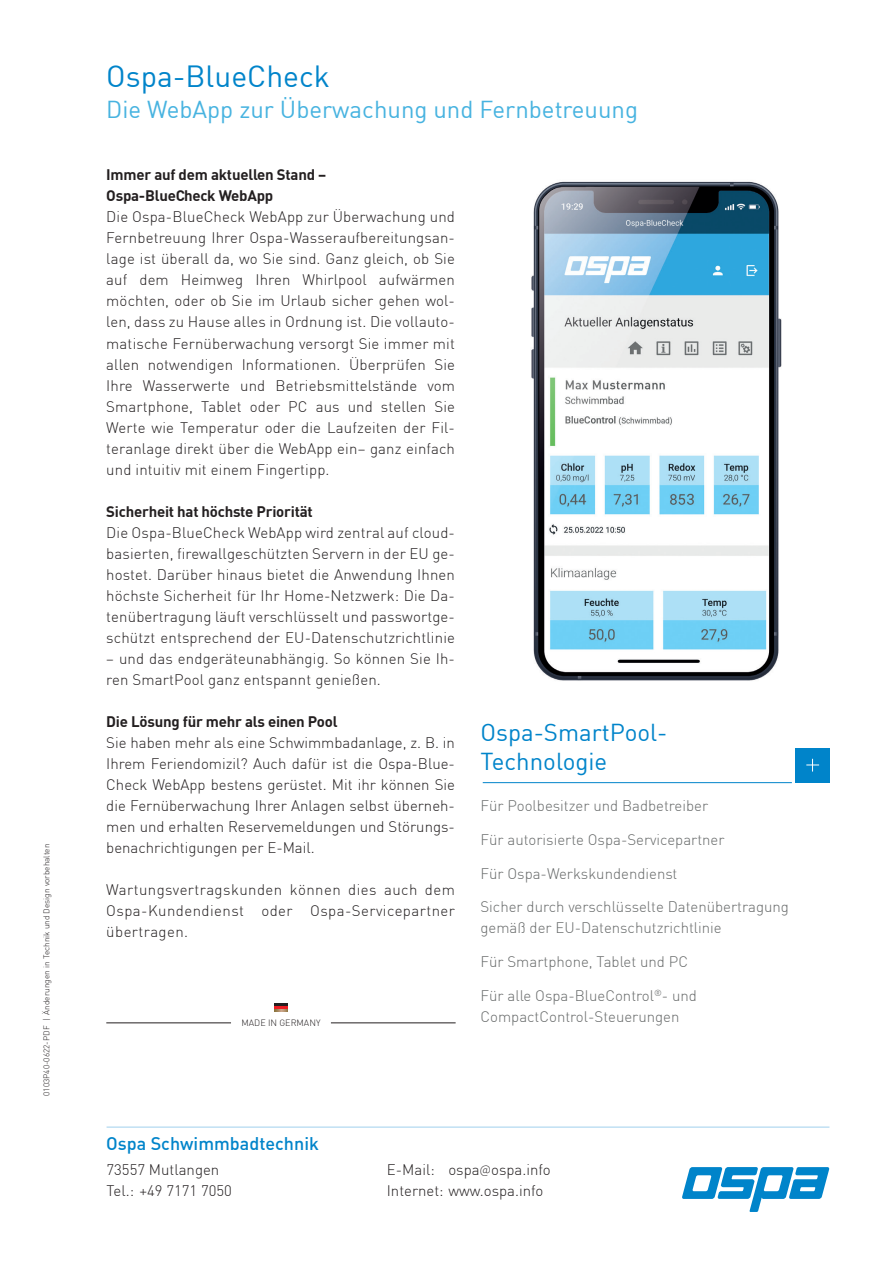
<style>
.page{position:relative;width:893px;height:1263px;background:#fff}
.page>*{position:absolute;margin:0;border:0;box-sizing:border-box;transform-origin:0 0}
.t1{font:30px "DIN";color:#0084ca}
.t2{font:24px "DIN";color:#47b3e0}
.t3{font:24px/28.8px "DIN";color:#0084ca}
.t4{font:500 18px "DIN";color:#0084ca}
.t5{font:300 15px/21px "DIN";letter-spacing:.01em;color:#231f20;text-align:justify}
.t6{font:300 15px/21px "DIN";color:#666969}
.t7{font:700 15px/21px "DIN";letter-spacing:-.015em;color:#231f20}
.t8{font:300 9px "DIN";color:#231f20}
.t9{font:300 8.25px "DIN";color:#231f20}
.s1{font-family:"Source Sans Pro";font-size:13.5px}
</style>
<div class="page">
<hr style="left:107px;top:1126px;width:722px;height:2px;background:#c0e0f3">
<svg style="left:682px;top:1167px;width:147px;height:45px"></svg>
<img style="left:531px;top:181px;width:251px;height:500px">
<hr style="left:331px;top:1022px;width:125px;height:1px;background:#231f20">
<hr style="left:106px;top:1022px;width:125px;height:1px;background:#231f20">
<hr style="left:274px;top:1003px;width:14px;height:3px;background:#231f20">
<hr style="left:274px;top:1006px;width:14px;height:3px;background:#ee1d23">
<svg style="left:274px;top:1009px;width:14px;height:3px"></svg>
<hr style="left:483px;top:782px;width:309px;height:1px;background:#0084ca">
<div style="left:796px;top:748px;width:34px;height:34px;background:#0084ca"></div>
<svg style="left:806px;top:759px;width:13px;height:12px"></svg>
<p class="t9" style="left:41px;top:1096px;width:254px;rotate:-90deg">0103P40-0622-PDF | Änderungen in Technik und Design vorbehalten</p>
<h1 class="t1" style="left:106px;top:58px;width:225px">Ospa-BlueCheck</h1>
<h2 class="t2" style="left:106px;top:94px;width:533px">Die WebApp zur Überwachung und Fernbetreuung</h2>
<p class="t7" style="left:106px;top:164px;width:222px">Immer auf dem aktuellen Stand –<br>Ospa-BlueCheck WebApp</p>
<p class="t5" style="left:106px;top:206px;width:350px">Die Ospa-BlueCheck WebApp zur Überwachung und Fernbetreuung Ihrer Ospa-Wasseraufbereitungsan&shy;lage ist überall da, wo Sie sind. Ganz gleich, ob Sie auf dem Heimweg Ihren Whirlpool aufwärmen möchten, oder ob Sie im Urlaub sicher gehen wol&shy;len, dass zu Hause alles in Ordnung ist. Die vollauto&shy;matische Fernüberwachung versorgt Sie immer mit allen notwendigen Informationen. Überprüfen Sie Ihre Wasserwerte und Betriebsmittelstände vom Smartphone, Tablet oder PC aus und stellen Sie Werte wie Temperatur oder die Laufzeiten der Fil&shy;teranlage direkt über die WebApp ein– ganz einfach und intuitiv mit einem Fingertipp.</p>
<p class="t7" style="left:106px;top:500px;width:208px">Sicherheit hat höchste Priorität</p>
<p class="t5" style="left:106px;top:521px;width:350px">Die Ospa-BlueCheck WebApp wird zentral auf cloud&shy;basierten, firewallgeschützten Servern in der EU ge&shy;hostet. Darüber hinaus bietet die Anwendung Ihnen höchste Sicherheit für Ihr Home-Netzwerk: Die Da&shy;tenübertragung läuft verschlüsselt und passwortge&shy;schützt entsprechend der EU-Datenschutzrichtlinie</p>
<p class="t5" style="left:106px;top:647px;width:350px">– und das endgeräteunabhängig. So können Sie Ih&shy;ren SmartPool ganz entspannt genießen.</p>
<p class="t7" style="left:106px;top:710px;width:233px">Die Lösung für mehr als einen Pool</p>
<p class="t5" style="left:106px;top:731px;width:350px">Sie haben mehr als eine Schwimmbadanlage, z. B. in Ihrem Feriendomizil? Auch dafür ist die Ospa-Blue-Check WebApp bestens gerüstet. Mit ihr können Sie die Fernüberwachung Ihrer Anlagen selbst überneh&shy;men und erhalten Reservemeldungen und Störungs&shy;benachrichtigungen per E-Mail.</p>
<p class="t5" style="left:106px;top:878px;width:350px">Wartungsvertragskunden können dies auch dem Ospa-Kundendienst oder Ospa-Servicepartner übertragen.</p>
<p class="t8" style="left:241px;top:1017px;width:81px">MADE IN GERMANY</p>
<h2 class="t3" style="left:480px;top:718px;width:189px">Ospa-SmartPool-<br>Technologie</h2>
<p class="t6" style="left:480px;top:795px;width:229px">Für Poolbesitzer und Badbetreiber</p>
<p class="t6" style="left:480px;top:829px;width:246px">Für autorisierte Ospa-Servicepartner</p>
<p class="t6" style="left:480px;top:863px;width:198px">Für Ospa-Werkskundendienst</p>
<p class="t6" style="left:480px;top:896px;width:310px">Sicher durch verschlüsselte Datenübertragung gemäß der EU-Datenschutzrichtlinie</p>
<p class="t6" style="left:480px;top:951px;width:209px">Für Smartphone, Tablet und PC</p>
<p class="t6" style="left:480px;top:985px;width:218px">Für alle Ospa-BlueControl<sup>®</sup>- und<br>CompactControl-Steuerungen</p>
<p class="t4" style="left:106px;top:1132px;width:214px">Ospa Schwimmbadtechnik</p>
<p class="t5" style="left:107px;top:1159px;width:127px">73557 Mutlangen<br>Tel.: +49 7171 7050</p>
<p class="t5" style="left:387px;top:1159px;width:165px">E-Mail: ospa<span class="s1">@</span>ospa.info<br>Internet: www.ospa.info</p>
</div>
